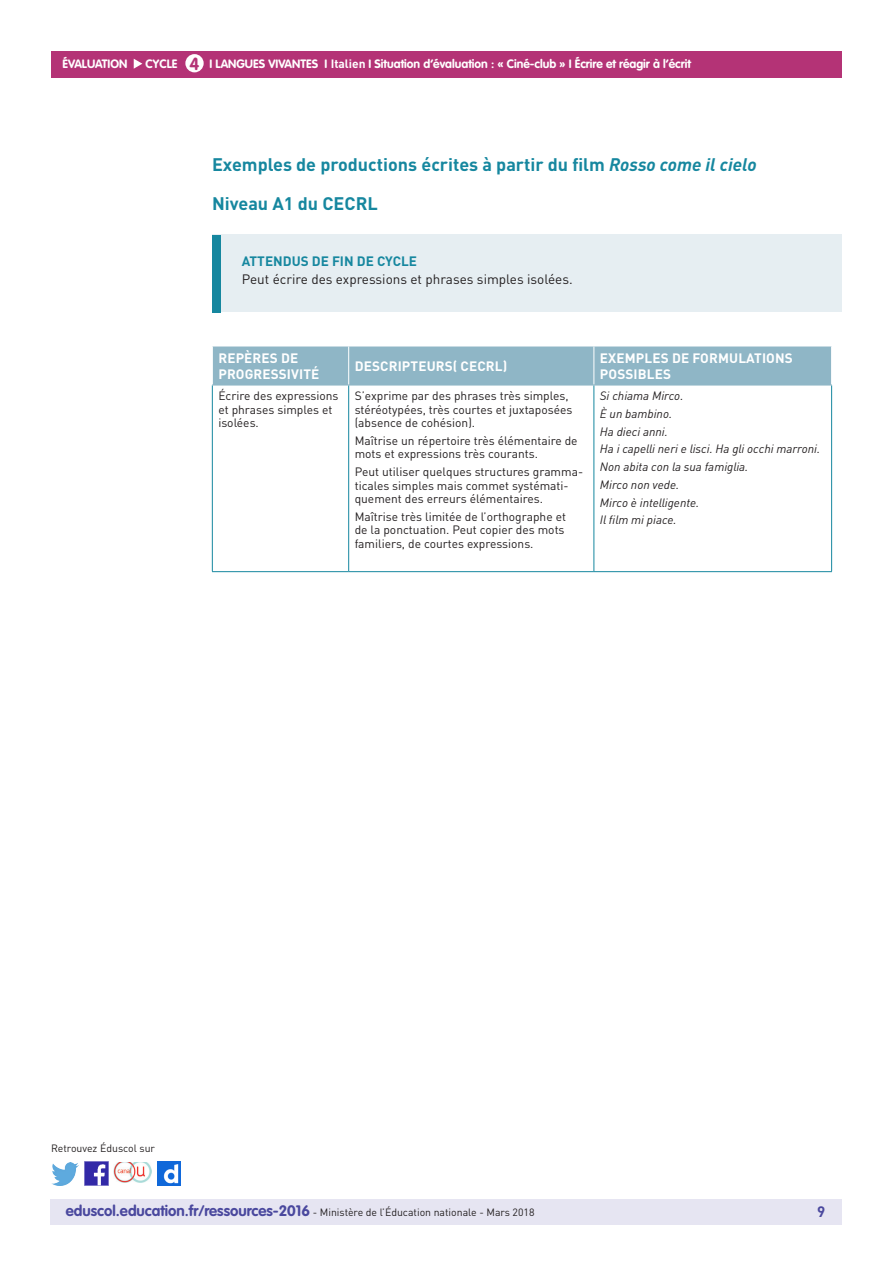
<style>
.page{position:relative;width:893px;height:1263px;background:#fff}
.page>*{position:absolute;margin:0;border:0;box-sizing:border-box;transform-origin:0 0}
._04_Titre_de_niveau{font:700 18px "DIN Pro";color:#16879f}
.t1{font:700 17.25px "VAG Rounded Std";color:#b43376}
.t2{font:700 15px "DIN Pro";color:#4a489e}
.Titre_têtière_tablea{font:700 13.5px/16.2px "DIN Pro";letter-spacing:.01em;color:#fff}
._15_texte_encadré{font:13.5px "DIN Pro";color:#231f20}
._15_Titre_encadré{font:700 13.5px "DIN Pro";color:#16879f}
.Texte_courant_tablea{font:12px/13.5px "DIN Pro";color:#231f20}
.Texte_courant_tablea-2{font:italic 12px "DIN Pro";color:#231f20}
.t3{font:700 12px "VAG Rounded Std";color:#fff}
.t4{font:10.5px "DIN Pro";color:#231f20}
.s1{font-family:"DIN Pro"}
.s2{font-style:italic}
.s3{font-family:"VAG Rounded Std";font-weight:700;font-size:15px;color:#4a489e}
</style>
<div class="page">
<div style="left:50px;top:1199px;width:791px;height:26px;background:#e6e5f2"></div>
<div style="left:51px;top:51px;width:791px;height:27px;background:#b43376"></div>
<svg style="left:134px;top:59px;width:8px;height:10px"></svg>
<div style="left:185px;top:54px;width:19px;height:18px;background:#fff;border-radius:50%"></div>
<img style="left:85px;top:1162px;width:23px;height:23px">
<img style="left:51px;top:1163px;width:28px;height:22px">
<img style="left:158px;top:1162px;width:22px;height:23px">
<img style="left:114px;top:1163px;width:38px;height:19px">
<div style="left:213px;top:346px;width:618px;height:39px;background:#8fb6c6"></div>
<hr style="left:594px;top:346px;width:1px;height:39px;background:#fff">
<hr style="left:348px;top:385px;width:1px;height:186px;background:#16879f">
<hr style="left:594px;top:385px;width:1px;height:186px;background:#16879f">
<hr style="left:212px;top:385px;width:1px;height:186px;background:#16879f">
<hr style="left:831px;top:385px;width:1px;height:186px;background:#16879f">
<hr style="left:212px;top:571px;width:137px;height:1px;background:#16879f">
<hr style="left:349px;top:571px;width:245px;height:1px;background:#16879f">
<hr style="left:594px;top:571px;width:238px;height:1px;background:#16879f">
<hr style="left:348px;top:346px;width:1px;height:39px;background:#fff">
<hr style="left:212px;top:385px;width:137px;height:1px;background:#8fb6c6">
<hr style="left:349px;top:385px;width:245px;height:1px;background:#8fb6c6">
<hr style="left:594px;top:385px;width:238px;height:1px;background:#8fb6c6">
<div style="left:212px;top:235px;width:629px;height:77px;background:#e6eef2"></div>
<div style="left:212px;top:236px;width:9px;height:77px;background:#16879f"></div>
<p class="t3" style="left:63px;top:57px;width:66px">ÉVALUATION</p>
<p class="t3" style="left:146px;top:57px;width:33px">CYCLE</p>
<p class="t3" style="left:210px;top:57px;width:483px">I LANGUES VIVANTES I <span class="s1">Italien</span> I Situation d’évaluation : « Ciné-club » I Écrire et réagir à l’écrit</p>
<h2 class="t1" style="left:190px;top:53px;width:11px">4</h2>
<p class="_04_Titre_de_niveau" style="left:212px;top:153px;width:546px">Exemples de productions écrites à partir du film <span class="s2">Rosso come il cielo</span></p>
<p class="_04_Titre_de_niveau" style="left:212px;top:192px;width:167px">Niveau A1 du CECRL</p>
<p class="_15_Titre_encadré" style="left:242px;top:252px;width:177px">ATTENDUS DE FIN DE CYCLE</p>
<p class="_15_texte_encadré" style="left:242px;top:271px;width:332px">Peut écrire des expressions et phrases simples isolées.</p>
<p class="Titre_têtière_tablea" style="left:218px;top:349px;width:103px">REPÈRES DE<br>PROGRESSIVITÉ</p>
<p class="Titre_têtière_tablea" style="left:355px;top:357px;width:154px">DESCRIPTEURS( CECRL)</p>
<p class="Titre_têtière_tablea" style="left:600px;top:349px;width:194px">EXEMPLES DE FORMULATIONS<br>POSSIBLES</p>
<p class="Texte_courant_tablea" style="left:218px;top:389px;width:122px">Écrire des expressions et phrases simples et isolées.</p>
<p class="Texte_courant_tablea" style="left:355px;top:389px;width:219px">S’exprime par des phrases très simples, stéréotypées, très courtes et juxtaposées (absence de cohésion).</p>
<p class="Texte_courant_tablea" style="left:355px;top:434px;width:224px">Maîtrise un répertoire très élémentaire de mots et expressions très courants.</p>
<p class="Texte_courant_tablea" style="left:355px;top:465px;width:230px">Peut utiliser quelques structures gramma&shy;ticales simples mais commet systémati&shy;quement des erreurs élémentaires.</p>
<p class="Texte_courant_tablea" style="left:355px;top:510px;width:213px;text-align:justify">Maîtrise très limitée de l’orthographe et de la ponctuation. Peut copier des mots familiers, de courtes expressions.</p>
<p class="Texte_courant_tablea-2" style="left:600px;top:388px;width:85px">Si chiama Mirco.</p>
<p class="Texte_courant_tablea-2" style="left:600px;top:406px;width:74px">È un bambino.</p>
<p class="Texte_courant_tablea-2" style="left:600px;top:424px;width:70px">Ha dieci anni.</p>
<p class="Texte_courant_tablea-2" style="left:600px;top:442px;width:222px">Ha i capelli neri e lisci. Ha gli occhi marroni.</p>
<p class="Texte_courant_tablea-2" style="left:600px;top:459px;width:150px">Non abita con la sua famiglia.</p>
<p class="Texte_courant_tablea-2" style="left:600px;top:477px;width:81px">Mirco non vede.</p>
<p class="Texte_courant_tablea-2" style="left:600px;top:495px;width:101px">Mirco è intelligente.</p>
<p class="Texte_courant_tablea-2" style="left:600px;top:513px;width:78px">Il film mi piace.</p>
<p class="t4" style="left:51px;top:1141px;width:106px">Retrouvez Éduscol sur</p>
<p class="t4" style="left:66px;top:1205px;width:470px"><span class="s3">eduscol.education.fr/ressources-2016</span> - Ministère de l’Éducation nationale - Mars 2018</p>
<p class="t2" style="left:817px;top:1201px;width:10px">9</p>
</div>
